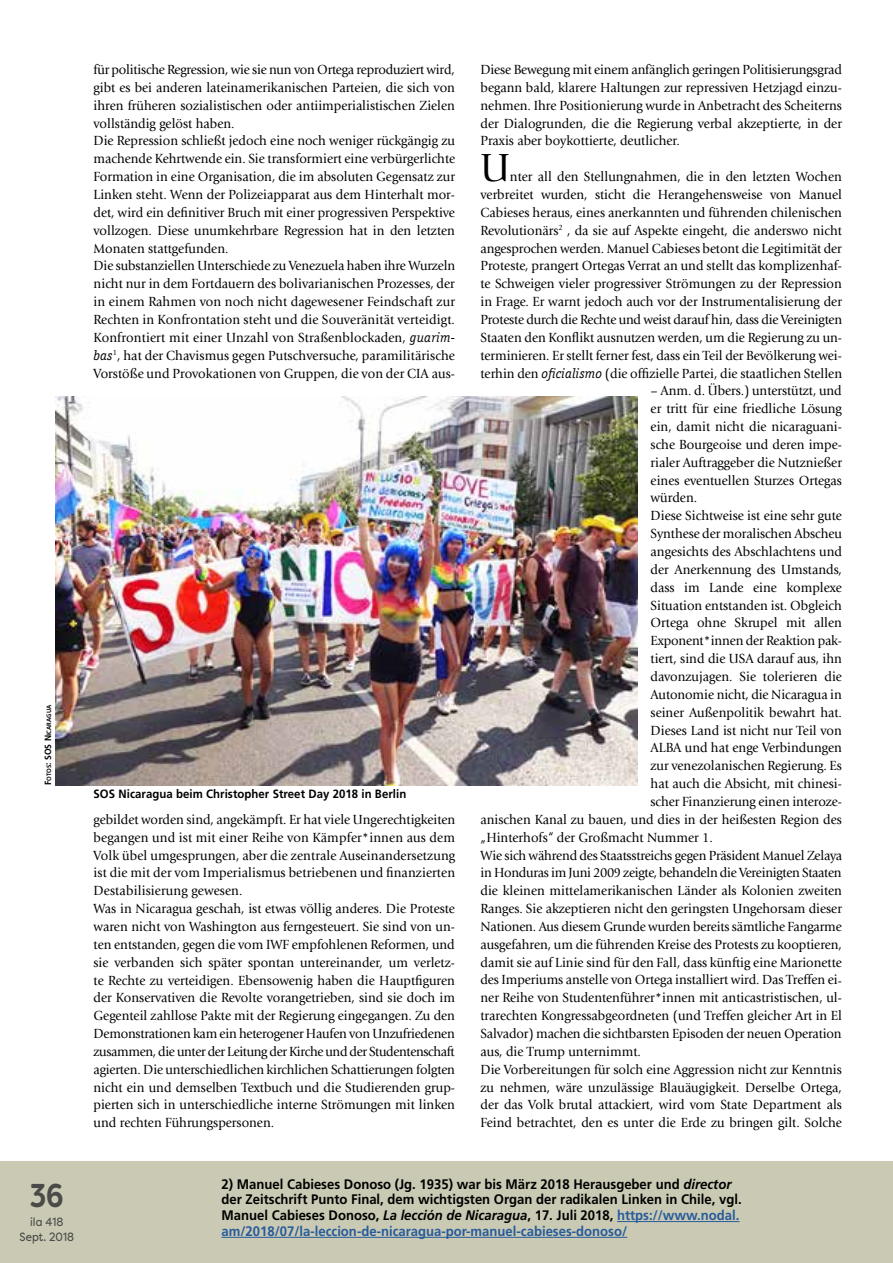
<style>
.page{position:relative;width:893px;height:1263px;background:#fff}
.page>*{position:absolute;margin:0;border:0;box-sizing:border-box;transform-origin:0 0}
.t1{font:40.8px "Giovanni";color:#000;scale:.95 1}
.t2{font:700 33px "Filson Soft";color:#4a4a49;scale:.8 1}
.t3{font:13.8px/17.9px "Giovanni";color:#000;scale:.95 1}
.t4{font:700 13.8px/15.8px "Frutiger";color:#000;scale:.95 1}
.t5{font:13.8px "Giovanni";letter-spacing:-.02em;color:#000;scale:.95 1}
.t6{font:700 12px "Frutiger";letter-spacing:.005em;color:#000;scale:.95 1}
.t7{font:12px/15px "Filson Soft";letter-spacing:.005em;color:#4a4a49;text-align:center;scale:.88 1}
.t8{font:700 6.3px "Frutiger";color:#000;scale:.95 1}
.s1{font-size:9px}
.s2{font-family:"Officina Serif";font-style:italic}
.s3{font-style:italic}
.s4{color:#275b9b}
</style>
<div class="page">
<div style="left:0;top:1161px;width:893px;height:102px;background:#cacab4"></div>
<hr style="left:617px;top:1221px;width:122px;height:1px;background:#275b9b">
<hr style="left:221px;top:1237px;width:406px;height:1px;background:#275b9b">
<img style="left:55px;top:396px;width:583px;height:389px">
<p class="t8" style="left:45px;top:785px;width:86px;rotate:-90deg"><span class="s1">F</span>otos<span class="s1">: SOS N</span> icaragua</p>
<h2 class="t2" style="left:30px;top:1174px;width:44px">36</h2>
<p class="t7" style="left:20px;top:1215px;width:63px">ila 418<br>Sept. 2018</p>
<p class="t3" style="left:94px;top:61px;width:382px">für politische Regression, wie sie nun von Ortega reproduziert wird, gibt es bei anderen lateinamerikanischen Parteien, die sich von ihren früheren sozialistischen oder antiimperialistischen Zielen vollständig gelöst haben.<br>Die Repression schließt jedoch eine noch weniger rückgängig zu machende Kehrtwende ein. Sie transformiert eine verbürgerlichte Formation in eine Organisation, die im absoluten Gegensatz zur Linken steht. Wenn der Polizeiapparat aus dem Hinterhalt mor&shy;det, wird ein definitiver Bruch mit einer progressiven Perspektive vollzogen. Diese unumkehrbare Regression hat in den letzten Monaten stattgefunden.<br>Die substanziellen Unterschiede zu Venezuela haben ihre Wurzeln nicht nur in dem Fortdauern des bolivarianischen Prozesses, der in einem Rahmen von noch nicht dagewesener Feindschaft zur Rechten in Konfrontation steht und die Souveränität verteidigt.<br>Konfrontiert mit einer Unzahl von Straßenblockaden, <span class="s2">guarim&shy;bas</span><sup>1</sup>, hat der Chavismus gegen Putschversuche, paramilitärische Vorstöße und Provokationen von Gruppen, die von der CIA aus-</p>
<p class="t6" style="left:94px;top:787px;width:331px">SOS Nicaragua beim Christopher Street Day 2018 in Berlin</p>
<p class="t3" style="left:94px;top:810px;width:382px">gebildet worden sind, angekämpft. Er hat viele Ungerechtigkeiten begangen und ist mit einer Reihe von Kämpfer*innen aus dem Volk übel umgesprungen, aber die zentrale Auseinandersetzung ist die mit der vom Imperialismus betriebenen und finanzierten Destabilisierung gewesen.<br>Was in Nicaragua geschah, ist etwas völlig anderes. Die Proteste waren nicht von Washington aus ferngesteuert. Sie sind von un&shy;ten entstanden, gegen die vom IWF empfohlenen Reformen, und sie verbanden sich später spontan untereinander, um verletz&shy;te Rechte zu verteidigen. Ebensowenig haben die Hauptfiguren der Konservativen die Revolte vorangetrieben, sind sie doch im Gegenteil zahllose Pakte mit der Regierung eingegangen. Zu den Demonstrationen kam ein heterogener Haufen von Unzufriedenen zusammen, die unter der Leitung der Kirche und der Studentenschaft agierten. Die unterschiedlichen kirchlichen Schattierungen folgten nicht ein und demselben Textbuch und die Studierenden grup&shy;pierten sich in unterschiedliche interne Strömungen mit linken und rechten Führungspersonen.</p>
<p class="t3" style="left:480px;top:61px;width:382px;text-align:justify">Diese Bewegung mit einem anfänglich geringen Politisierungsgrad begann bald, klarere Haltungen zur repressiven Hetzjagd einzu&shy;nehmen. Ihre Positionierung wurde in Anbetracht des Scheiterns der Dialogrunden, die die Regierung verbal akzeptierte, in der Praxis aber boykottierte, deutlicher.</p>
<h1 class="t1" style="left:480px;top:145px;width:33px">U</h1>
<p class="t3" style="left:480px;top:168px;width:382px;text-align:justify;text-indent:29px">nter all den Stellungnahmen, die in den letzten Wochen verbreitet wurden, sticht die Herangehensweise von Manuel Cabieses heraus, eines anerkannten und führenden chilenischen Revolutionärs<sup>2</sup> , da sie auf Aspekte eingeht, die anderswo nicht angesprochen werden. Manuel Cabieses betont die Legitimität der Proteste, prangert Ortegas Verrat an und stellt das komplizenhaf&shy;te Schweigen vieler progressiver Strömungen zu der Repression in Frage. Er warnt jedoch auch vor der Instrumentalisierung der Proteste durch die Rechte und weist darauf hin, dass die Vereinigten Staaten den Konflikt ausnutzen werden, um die Regierung zu un&shy;terminieren. Er stellt ferner fest, dass ein Teil der Bevölkerung wei&shy;terhin den <span class="s2">oficialismo</span> (die offizielle Partei, die staatlichen Stellen</p>
<p class="t3" style="left:651px;top:382px;width:203px">– Anm. d. Übers.) unterstützt, und</p>
<p class="t3" style="left:651px;top:400px;width:203px">er tritt für eine friedliche Lösung</p>
<p class="t3" style="left:651px;top:418px;width:203px">ein, damit nicht die nicaraguani-</p>
<p class="t3" style="left:651px;top:436px;width:203px">sche Bourgeoise und deren impe-</p>
<p class="t3" style="left:651px;top:453px;width:203px">rialer Auftraggeber die Nutznießer</p>
<p class="t3" style="left:651px;top:471px;width:203px">eines eventuellen Sturzes Ortegas</p>
<p class="t3" style="left:651px;top:489px;width:51px">würden.</p>
<p class="t3" style="left:651px;top:507px;width:203px">Diese Sichtweise ist eine sehr gute</p>
<p class="t3" style="left:651px;top:525px;width:203px">Synthese der moralischen Abscheu</p>
<p class="t3" style="left:651px;top:543px;width:203px">angesichts des Abschlachtens und</p>
<p class="t3" style="left:651px;top:561px;width:203px">der Anerkennung des Umstands,</p>
<p class="t3" style="left:651px;top:578px;width:203px">dass im Lande eine komplexe</p>
<p class="t3" style="left:651px;top:596px;width:203px">Situation entstanden ist. Obgleich</p>
<p class="t3" style="left:651px;top:614px;width:203px">Ortega ohne Skrupel mit allen</p>
<p class="t3" style="left:651px;top:632px;width:203px">Exponent*innen der Reaktion pak-</p>
<p class="t3" style="left:651px;top:650px;width:203px">tiert, sind die USA darauf aus, ihn</p>
<p class="t3" style="left:651px;top:668px;width:203px">davonzujagen. Sie tolerieren die</p>
<p class="t3" style="left:651px;top:685px;width:203px">Autonomie nicht, die Nicaragua in</p>
<p class="t3" style="left:651px;top:703px;width:203px">seiner Außenpolitik bewahrt hat.</p>
<p class="t3" style="left:651px;top:721px;width:203px">Dieses Land ist nicht nur Teil von</p>
<p class="t3" style="left:651px;top:739px;width:203px">ALBA und hat enge Verbindungen</p>
<p class="t3" style="left:651px;top:757px;width:203px">zur venezolanischen Regierung. Es</p>
<p class="t3" style="left:651px;top:775px;width:203px">hat auch die Absicht, mit chinesi-</p>
<p class="t3" style="left:651px;top:793px;width:203px">scher Finanzierung einen interoze-</p>
<p class="t3" style="left:480px;top:810px;width:382px">anischen Kanal zu bauen, und dies in der heißesten Region des</p>
<p class="t3" style="left:480px;top:828px;width:246px">„Hinterhofs“ der Großmacht Nummer 1.</p>
<p class="t3" style="left:480px;top:846px;width:382px">Wie sich während des Staatsstreichs gegen Präsident Manuel Zelaya</p>
<p class="t5" style="left:480px;top:865px;width:382px">in Honduras im Juni 2009 zeigte, behandeln die Vereinigten Staaten</p>
<p class="t3" style="left:480px;top:882px;width:382px">die kleinen mittelamerikanischen Länder als Kolonien zweiten</p>
<p class="t3" style="left:480px;top:900px;width:382px">Ranges. Sie akzeptieren nicht den geringsten Ungehorsam dieser</p>
<p class="t3" style="left:480px;top:918px;width:382px">Nationen. Aus diesem Grunde wurden bereits sämtliche Fangarme</p>
<p class="t3" style="left:480px;top:935px;width:382px">ausgefahren, um die führenden Kreise des Protests zu kooptieren,</p>
<p class="t3" style="left:480px;top:953px;width:382px">damit sie auf Linie sind für den Fall, dass künftig eine Marionette</p>
<p class="t3" style="left:480px;top:971px;width:382px">des Imperiums anstelle von Ortega installiert wird. Das Treffen ei-</p>
<p class="t3" style="left:480px;top:989px;width:382px">ner Reihe von Studentenführer*innen mit anticastristischen, ul-</p>
<p class="t3" style="left:480px;top:1007px;width:382px">trarechten Kongressabgeordneten (und Treffen gleicher Art in El</p>
<p class="t3" style="left:480px;top:1025px;width:382px">Salvador) machen die sichtbarsten Episoden der neuen Operation</p>
<p class="t3" style="left:480px;top:1042px;width:170px">aus, die Trump unternimmt.</p>
<p class="t3" style="left:480px;top:1060px;width:382px">Die Vorbereitungen für solch eine Aggression nicht zur Kenntnis</p>
<p class="t3" style="left:480px;top:1078px;width:382px">zu nehmen, wäre unzulässige Blauäugigkeit. Derselbe Ortega,</p>
<p class="t3" style="left:480px;top:1096px;width:382px">der das Volk brutal attackiert, wird vom State Department als</p>
<p class="t3" style="left:480px;top:1114px;width:382px">Feind betrachtet, den es unter die Erde zu bringen gilt. Solche</p>
<p class="t4" style="left:221px;top:1176px;width:549px">2) Manuel Cabieses Donoso (Jg. 1935) war bis März 2018 Herausgeber und <span class="s3">director </span>der Zeitschrift Punto Final, dem wichtigsten Organ der radikalen Linken in Chile, vgl.<br>Manuel Cabieses Donoso, <span class="s3">La lección de Nicaragua</span>, 17. Juli 2018, <span class="s4">https://www.nodal. am/2018/07/la-leccion-de-nicaragua-por-manuel-cabieses-donoso/</span></p>
</div>
